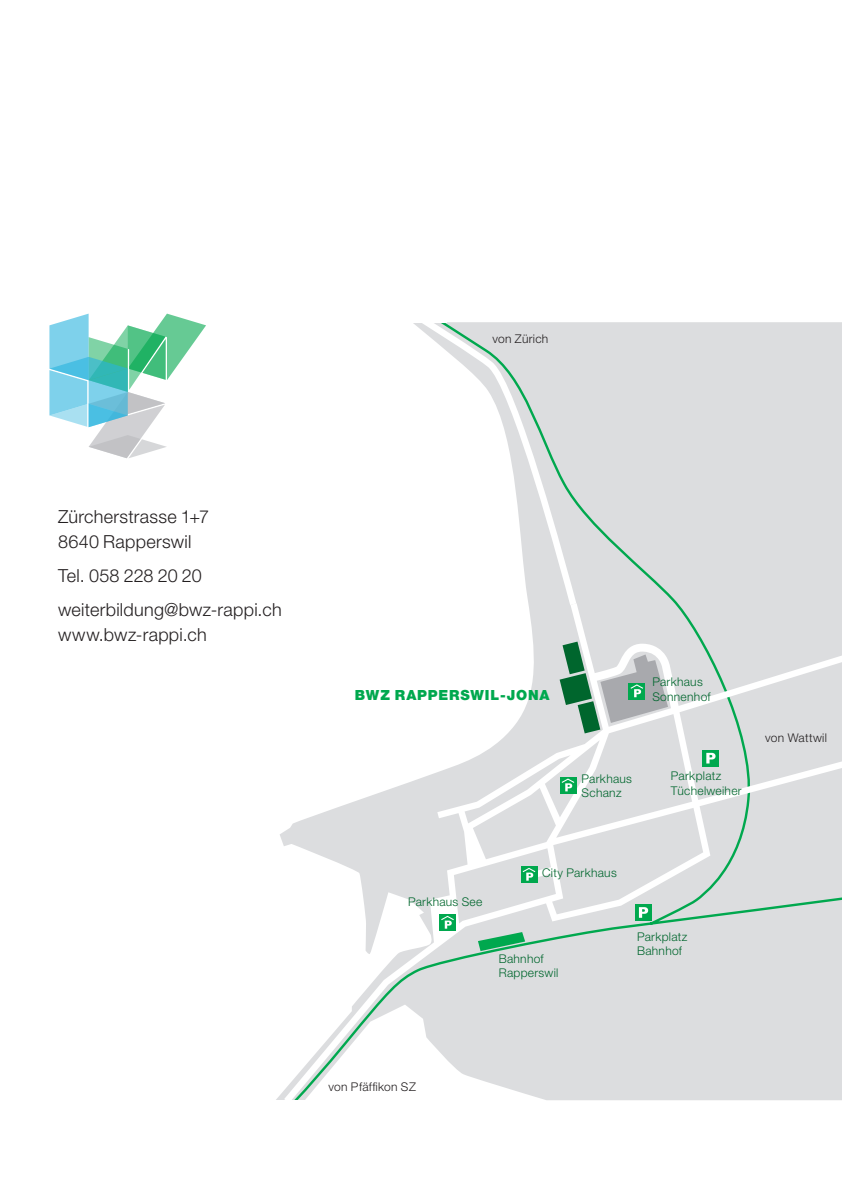
<style>
.page{position:relative;width:842px;height:1191px;background:#fff}
.page>*{position:absolute;margin:0;border:0;box-sizing:border-box;transform-origin:0 0}
.Lauftext{font:300 18px "Helvetica Neue LT Std";letter-spacing:.015em;color:#231f20}
.Titel_1{font:900 14px "Helvetica Neue LT Std";letter-spacing:.06em;color:#00a84e}
.t1{font:300 12px/14.4px "Helvetica Neue LT Std";letter-spacing:.025em;color:#00662d}
.t2{font:300 12px "Helvetica Neue LT Std";letter-spacing:.025em;color:#231f20}
</style>
<div class="page">
<div style="left:276px;top:322px;width:566px;height:778px;background:#dcdddf"></div>
<svg style="left:284px;top:603px;width:558px;height:497px;fill:#dcdddf"></svg>
<svg style="left:478px;top:932px;width:47px;height:19px"></svg>
<svg style="left:276px;top:322px;width:305px;height:290px"></svg>
<div style="left:702px;top:750px;width:17px;height:16px;background:#00a84e"></div>
<svg style="left:706px;top:753px;width:9px;height:10px"></svg>
<div style="left:635px;top:904px;width:17px;height:17px;background:#00a84e"></div>
<svg style="left:639px;top:907px;width:9px;height:10px"></svg>
<svg style="left:560px;top:641px;width:108px;height:92px"></svg>
<div style="left:560px;top:777px;width:16px;height:16px;background:#00a84e"></div>
<svg style="left:562px;top:778px;width:12px;height:13px"></svg>
<div style="left:521px;top:866px;width:16px;height:17px;background:#00a84e"></div>
<svg style="left:523px;top:868px;width:12px;height:12px"></svg>
<div style="left:439px;top:914px;width:17px;height:17px;background:#00a84e"></div>
<svg style="left:441px;top:915px;width:13px;height:13px"></svg>
<svg style="left:49px;top:314px;width:157px;height:144px"></svg>
<p class="t2" style="left:493px;top:331px;width:57px">von Zürich</p>
<p class="Lauftext" style="left:58px;top:505px;width:153px">Zürcherstrasse 1+7</p>
<p class="Lauftext" style="left:58px;top:531px;width:135px">8640 Rapperswil</p>
<p class="Lauftext" style="left:58px;top:564px;width:145px">Tel. 058 228 20 20</p>
<p class="Lauftext" style="left:58px;top:598px;width:225px">weiterbildung@bwz-rappi.ch</p>
<p class="Lauftext" style="left:58px;top:623px;width:150px">www.bwz-rappi.ch</p>
<p class="Titel_1" style="left:355px;top:687px;width:196px">BWZ RAPPERSWIL-JONA</p>
<p class="t1" style="left:652px;top:674px;width:60px">Parkhaus<br>Sonnenhof</p>
<p class="t1" style="left:582px;top:771px;width:52px">Parkhaus</p>
<p class="t1" style="left:582px;top:785px;width:41px">Schanz</p>
<p class="t1" style="left:671px;top:768px;width:52px">Parkplatz</p>
<p class="t1" style="left:671px;top:783px;width:72px">Tüchelweiher</p>
<p class="t2" style="left:765px;top:730px;width:63px">von Wattwil</p>
<p class="t1" style="left:408px;top:894px;width:76px">Parkhaus See</p>
<p class="t1" style="left:542px;top:865px;width:76px">City Parkhaus</p>
<p class="t1" style="left:499px;top:951px;width:46px">Bahnhof</p>
<p class="t1" style="left:499px;top:965px;width:61px">Rapperswil</p>
<p class="t1" style="left:637px;top:929px;width:52px">Parkplatz</p>
<p class="t1" style="left:637px;top:943px;width:46px">Bahnhof</p>
<p class="t2" style="left:329px;top:1079px;width:89px">von Pfäffikon SZ</p>
</div>
